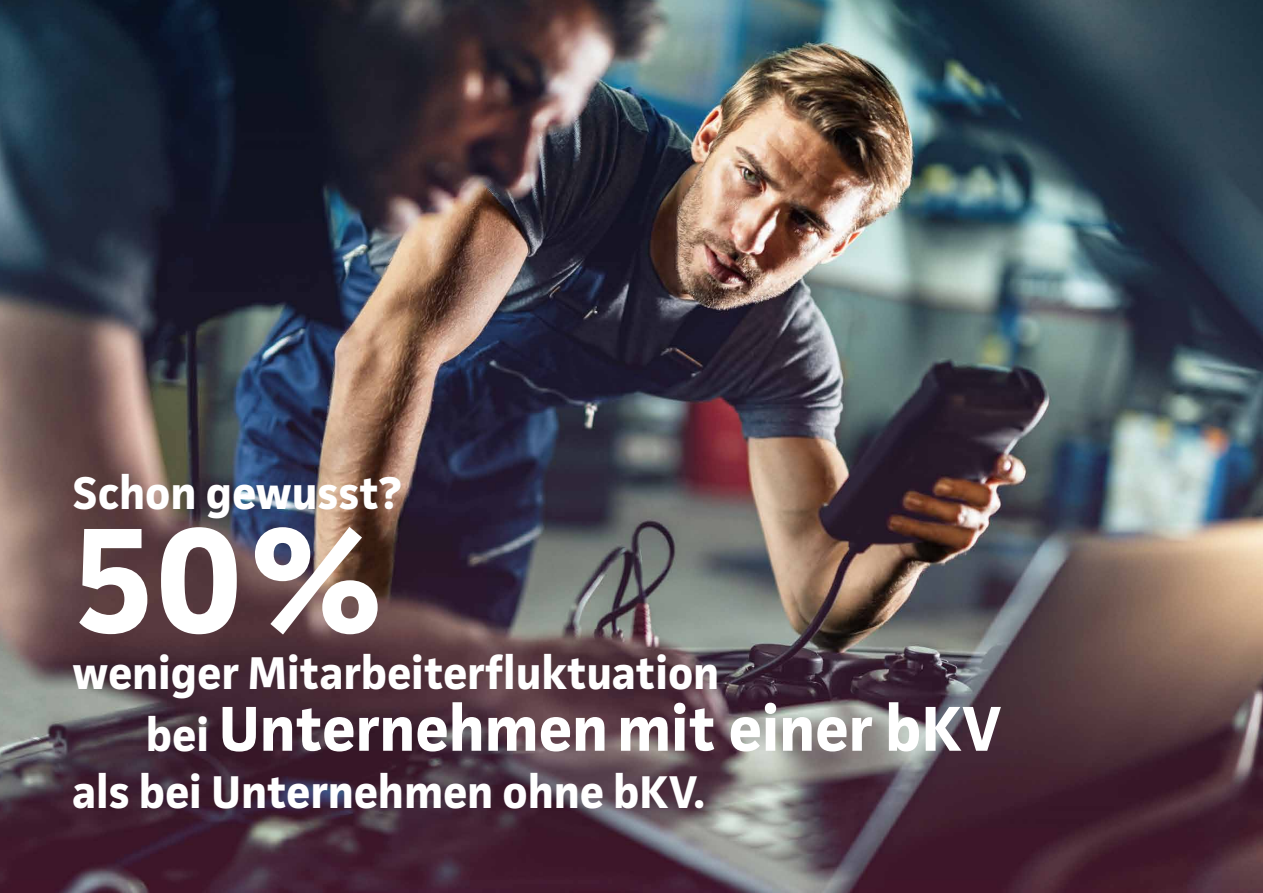
<style>
.page{position:relative;width:1263px;height:893px;background:#fff}
.page>*{position:absolute;margin:0;border:0;box-sizing:border-box;transform-origin:0 0}
.t1{font:700 150px "Continentale Pro";color:#fff}
.t2{font:700 63.45px "Continentale Pro";color:#fff}
.t3{font:700 46.05px "Continentale Pro";color:#fff}
.s1{font-size:46.05px}
</style>
<div class="page">
<img style="left:0;top:0;width:1263px;height:893px">
<p class="t3" style="left:73px;top:465px;width:330px">Schon gewusst?</p>
<h1 class="t1" style="left:73px;top:488px;width:311px">50%</h1>
<p class="t3" style="left:73px;top:645px;width:648px">weniger Mitarbeiterfluktuation</p>
<h2 class="t2" style="left:146px;top:690px;width:857px"><span class="s1">bei</span> Unternehmen mit einer bKV</h2>
<p class="t3" style="left:73px;top:763px;width:634px">als bei Unternehmen ohne bKV.</p>
</div>
